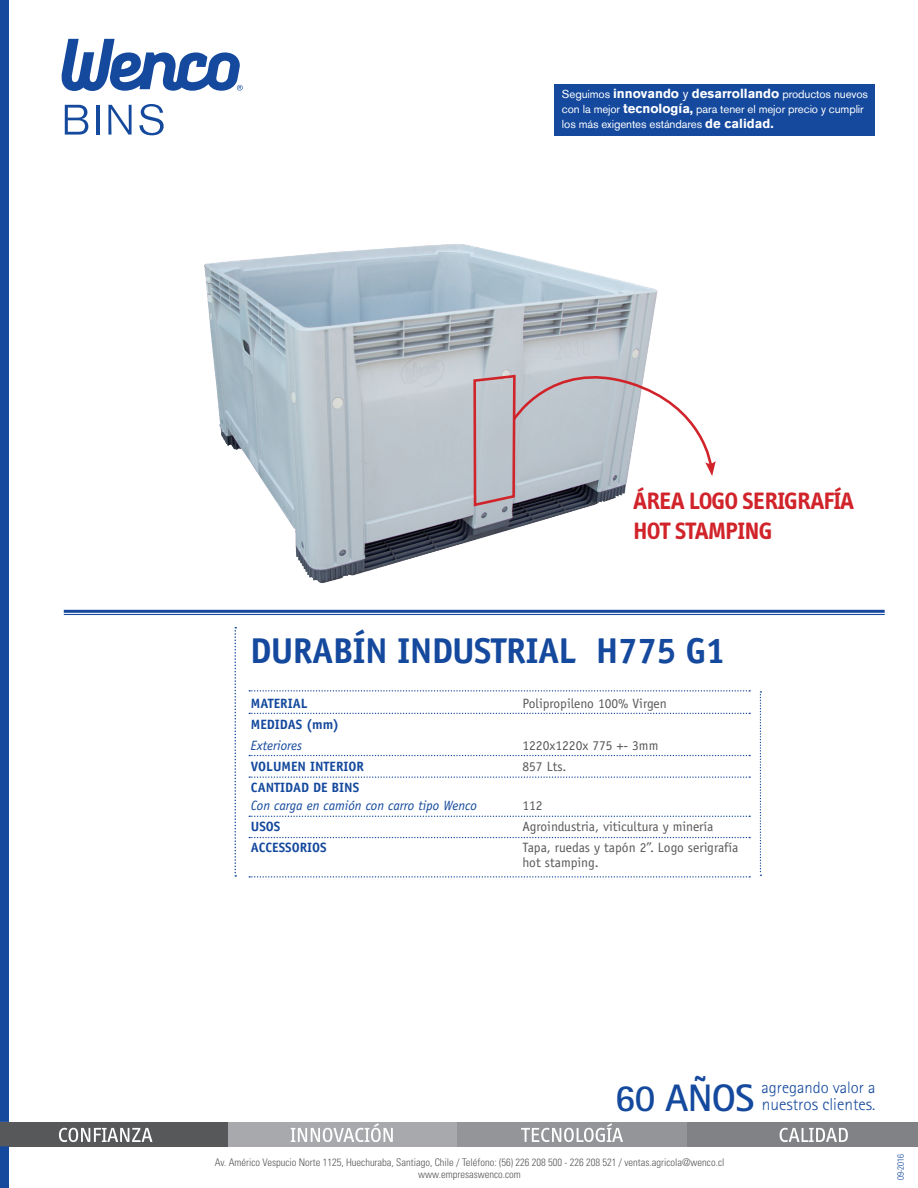
<style>
.page{position:relative;width:918px;height:1188px;background:#fff}
.page>*{position:absolute;margin:0;border:0;box-sizing:border-box;transform-origin:0 0}
.t1{font:700 36px "Officina Sans Std";letter-spacing:-.02em;color:#14499d}
.t2{font:700 24.15px "Info";color:#d1232a}
.t3{font:300 17.25px "Rotis Sans Serif";color:#14499d}
.t4{font:300 16.65px "Rotis Sans Serif";color:#14499d}
.t5{font:13.5px "Officina Sans Std";color:#57585a}
.t6{font:700 13.5px "Officina Sans Std";color:#14499d}
.t7{font:italic 13.5px "Officina Sans Std";color:#14499d}
.t8{font:11.4px/14.7px "Akzidenz Grotesk BQ";letter-spacing:-.01em;color:#fff}
.t9{font:300 condensed 10.5px/12.6px "Univers";color:#57585a;text-align:center}
.t10{font:300 condensed 9px "Univers";color:#14499d}
.s1{font-weight:700;font-size:13.05px}
.s2{font-size:13.05px}
.s3{font-weight:700;font-size:38.25px}
</style>
<div class="page">
<div style="left:0;top:1122px;width:228px;height:24px;background:#57585a"></div>
<div style="left:228px;top:1122px;width:230px;height:24px;background:#a8a9ad"></div>
<div style="left:458px;top:1122px;width:229px;height:24px;background:#939598"></div>
<div style="left:687px;top:1122px;width:231px;height:24px;background:#808285"></div>
<svg style="left:59px;top:1128px;width:93px;height:14px"></svg>
<svg style="left:291px;top:1123px;width:102px;height:19px"></svg>
<svg style="left:521px;top:1123px;width:102px;height:19px"></svg>
<svg style="left:780px;top:1128px;width:68px;height:14px"></svg>
<hr style="left:64px;top:610px;width:821px;height:3px;background:#14499d">
<hr style="left:64px;top:614px;width:821px;height:1px;background:#14499d">
<div style="left:554px;top:84px;width:321px;height:51px;background:#14499d"></div>
<svg style="left:61px;top:39px;width:182px;height:52px"></svg>
<svg style="left:65px;top:105px;width:23px;height:30px"></svg>
<hr style="left:96px;top:105px;width:3px;height:30px;background:#14499d">
<svg style="left:108px;top:105px;width:24px;height:30px"></svg>
<svg style="left:139px;top:104px;width:25px;height:31px"></svg>
<svg style="left:249px;top:776px;width:501px;height:2px"></svg>
<svg style="left:249px;top:713px;width:501px;height:1px"></svg>
<svg style="left:249px;top:690px;width:501px;height:2px"></svg>
<svg style="left:249px;top:755px;width:501px;height:1px"></svg>
<svg style="left:234px;top:627px;width:2px;height:250px"></svg>
<svg style="left:760px;top:691px;width:1px;height:185px"></svg>
<svg style="left:249px;top:876px;width:501px;height:2px"></svg>
<svg style="left:249px;top:816px;width:501px;height:1px"></svg>
<img style="left:204px;top:244px;width:454px;height:339px">
<svg style="left:472px;top:359px;width:244px;height:149px"></svg>
<svg style="left:249px;top:837px;width:501px;height:1px"></svg>
<div style="left:0;top:0;width:9px;height:1122px;background:#14499d"></div>
<div style="left:0;top:1146px;width:9px;height:42px;background:#14499d"></div>
<p class="t8" style="left:562px;top:87px;width:308px">Seguimos <span class="s1">innovando</span> <span class="s2">y</span> <span class="s1">desarrollando</span> productos nuevos con la mejor <span class="s1">tecnología,</span> para tener el mejor precio y cumplir los más exigentes estándares <span class="s1">de calidad.</span></p>
<p class="t2" style="left:633px;top:488px;width:222px">ÁREA LOGO SERIGRAFÍA</p>
<p class="t2" style="left:633px;top:517px;width:140px">HOT STAMPING</p>
<p class="t1" style="left:250px;top:629px;width:477px">DURABÍN INDUSTRIAL H775 G1</p>
<p class="t6" style="left:251px;top:695px;width:58px">MATERIAL</p>
<p class="t5" style="left:522px;top:696px;width:146px">Polipropileno 100% Virgen</p>
<p class="t6" style="left:251px;top:716px;width:90px">MEDIDAS (mm)</p>
<p class="t7" style="left:251px;top:738px;width:53px">Exteriores</p>
<p class="t5" style="left:522px;top:738px;width:137px">1220x1220x 775 +- 3mm</p>
<p class="t6" style="left:251px;top:758px;width:115px">VOLUMEN INTERIOR</p>
<p class="t5" style="left:522px;top:759px;width:45px">857 Lts.</p>
<p class="t6" style="left:251px;top:779px;width:110px">CANTIDAD DE BINS</p>
<p class="t7" style="left:251px;top:798px;width:227px">Con carga en camión con carro tipo Wenco</p>
<p class="t5" style="left:522px;top:798px;width:22px">112</p>
<p class="t6" style="left:251px;top:818px;width:31px">USOS</p>
<p class="t5" style="left:522px;top:819px;width:192px">Agroindustria, viticultura y minería</p>
<p class="t6" style="left:251px;top:839px;width:77px">ACCESSORIOS</p>
<p class="t5" style="left:522px;top:840px;width:217px">Tapa, ruedas y tapón 2”. Logo serigrafía</p>
<p class="t5" style="left:522px;top:855px;width:78px">hot stamping.</p>
<h3 class="t3" style="left:615px;top:1094px;width:262px"><span class="s3">60 AÑOS</span> nuestros clientes.</h3>
<h3 class="t4" style="left:761px;top:1077px;width:116px">agregando valor a</h3>
<p class="t9" style="left:215px;top:1156px;width:511px">Av. Américo Vespucio Norte 1125, Huechuraba, Santiago, Chile / Teléfono: (56) 226 208 500 - 226 208 521 / ventas.agricola@wenco.cl www.empresaswenco.com</p>
<p class="t10" style="left:895px;top:1180px;width:28px;rotate:-90deg">09-2016</p>
</div>
